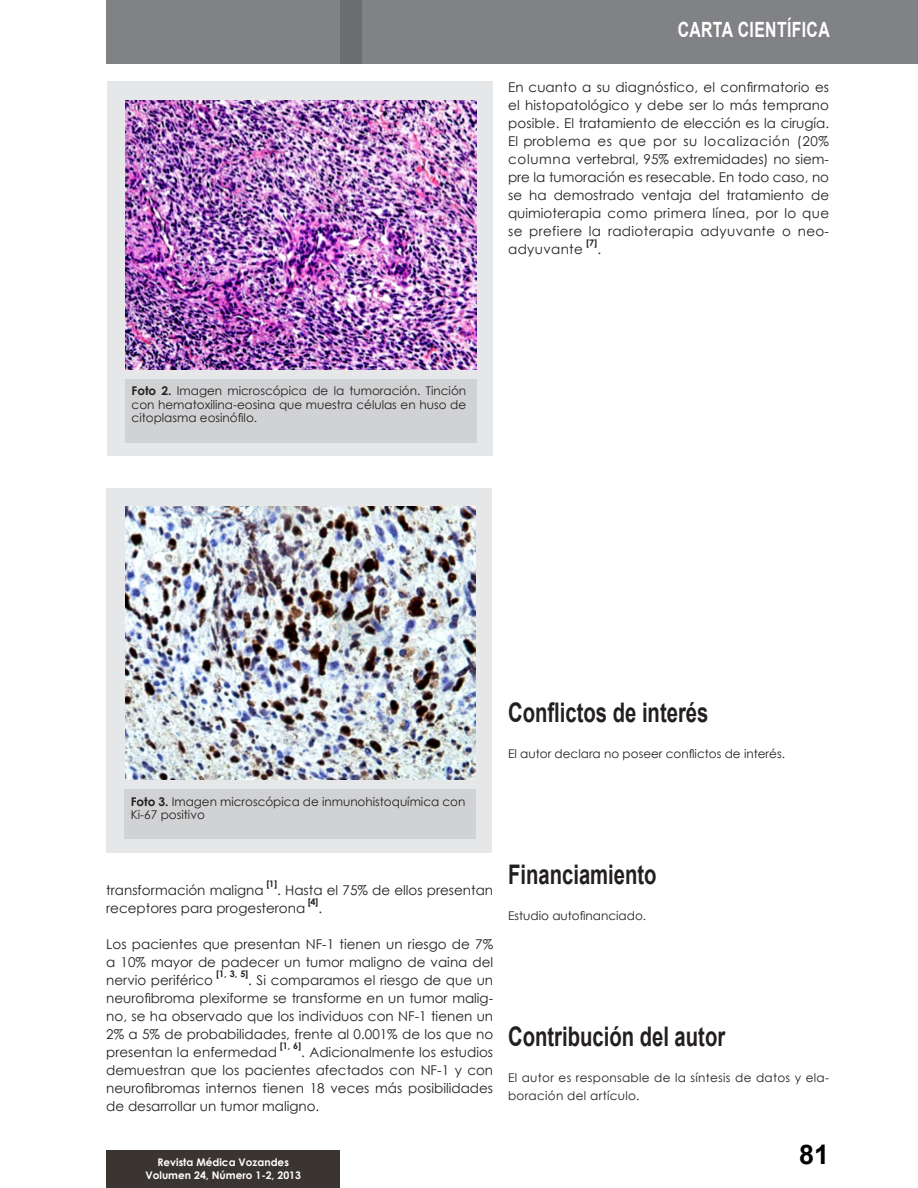
<style>
.page{position:relative;width:918px;height:1188px;background:#fff}
.page>*{position:absolute;margin:0;border:0;box-sizing:border-box;transform-origin:0 0}
.t1{font:700 27px "Arial";color:#231f20;scale:.75 1}
.t2{font:700 27px "Arial";color:#000}
.t3{font:700 21px "Arial";letter-spacing:.025em;color:#fff;scale:.75 1}
.t4{font:13.5px/18px "Century Gothic";color:#231f20;text-align:justify}
.t5{font:12px/13.5px "Century Gothic";color:#231f20;text-align:justify}
.t6{font:12px/18px "Century Gothic";letter-spacing:.025em;color:#231f20}
.t7{font:700 10.5px "Century Gothic";color:#fff}
.t8{font:700 9px "Century Gothic";color:#231f20}
.s1{font-weight:700}
</style>
<div class="page">
<div style="left:106px;top:0;width:812px;height:64px;background:#808285"></div>
<div style="left:340px;top:0;width:21px;height:64px;background:#6c6d70"></div>
<div style="left:106px;top:1150px;width:234px;height:38px;background:#3b3532"></div>
<div style="left:107px;top:82px;width:386px;height:374px;background:#e6e7e9"></div>
<div style="left:106px;top:488px;width:386px;height:365px;background:#e6e7e9"></div>
<div style="left:125px;top:379px;width:352px;height:64px;background:#d1d2d4"></div>
<div style="left:124px;top:789px;width:352px;height:50px;background:#d1d2d4"></div>
<img style="left:125px;top:100px;width:351px;height:270px">
<img style="left:126px;top:506px;width:349px;height:274px">
<p class="t3" style="left:678px;top:16px;width:204px">CARTA CIENTÍFICA</p>
<p class="t4" style="left:508px;top:78px;width:323px">En cuanto a su diagnóstico, el confirmatorio es el histopatológico y debe ser lo más temprano posible. El tratamiento de elección es la cirugía.<br>El problema es que por su localización (20% columna vertebral, 95% extremidades) no siem&shy;pre la tumoración es resecable. En todo caso, no se ha demostrado ventaja del tratamiento de quimioterapia como primera línea, por lo que se prefiere la radioterapia adyuvante o neo&shy;adyuvante</p>
<p class="t8" style="left:586px;top:237px;width:13px">[7]</p>
<p class="t4" style="left:598px;top:240px;width:5px">.</p>
<p class="t5" style="left:132px;top:384px;width:336px"><span class="s1">Foto 2.</span> Imagen microscópica de la tumoración. Tinción con hematoxilina-eosina que muestra células en huso de citoplasma eosinófilo.</p>
<p class="t5" style="left:131px;top:794px;width:336px"><span class="s1">Foto 3.</span> Imagen microscópica de inmunohistoquímica con<br>Ki-67 positivo</p>
<p class="t1" style="left:508px;top:694px;width:269px">Conflictos de interés</p>
<p class="t5" style="left:508px;top:747px;width:278px">El autor declara no poseer conflictos de interés.</p>
<p class="t4" style="left:106px;top:880px;width:159px">transformación maligna</p>
<p class="t8" style="left:266px;top:878px;width:12px">[1]</p>
<p class="t4" style="left:106px;top:880px;width:388px;text-indent:171px">. Hasta el 75% de ellos presentan receptores para progesterona</p>
<p class="t8" style="left:308px;top:896px;width:12px">[4]</p>
<p class="t4" style="left:319px;top:898px;width:5px">.</p>
<p class="t4" style="left:106px;top:934px;width:388px">Los pacientes que presentan NF-1 tienen un riesgo de 7% a 10% mayor de padecer un tumor maligno de vaina del nervio periférico</p>
<p class="t8" style="left:216px;top:968px;width:34px">[1, 3, 5]</p>
<p class="t4" style="left:106px;top:970px;width:388px;text-indent:142px">. Si comparamos el riesgo de que un neurofibroma plexiforme se transforme en un tumor malig&shy;no, se ha observado que los individuos con NF-1 tienen un 2% a 5% de probabilidades, frente al 0.001% de los que no presentan la enfermedad</p>
<p class="t8" style="left:280px;top:1040px;width:23px">[1, 6]</p>
<p class="t4" style="left:106px;top:1042px;width:388px;text-indent:195px">. Adicionalmente los estudios demuestran que los pacientes afectados con NF-1 y con neurofibromas internos tienen 18 veces más posibilidades de desarrollar un tumor maligno.</p>
<p class="t7" style="left:157px;top:1156px;width:133px">Revista Médica Vozandes</p>
<p class="t7" style="left:145px;top:1168px;width:157px">Volumen 24, Número 1-2, 2013</p>
<p class="t1" style="left:508px;top:856px;width:200px">Financiamiento</p>
<p class="t5" style="left:508px;top:909px;width:140px">Estudio autofinanciado.</p>
<p class="t1" style="left:508px;top:1018px;width:291px">Contribución del autor</p>
<p class="t6" style="left:508px;top:1068px;width:323px">El autor es responsable de la síntesis de datos y ela&shy;boración del artículo.</p>
<p class="t2" style="left:799px;top:1136px;width:32px">81</p>
</div>
